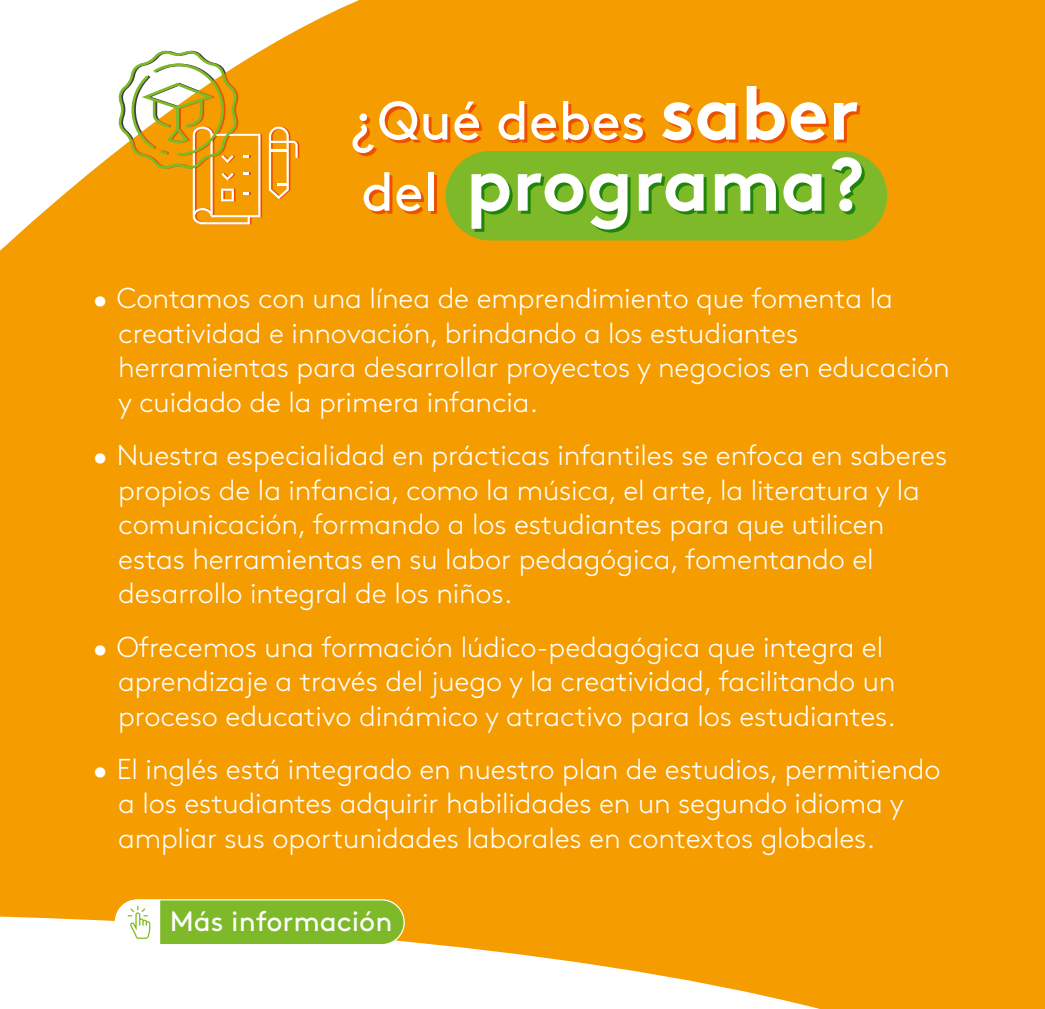
<style>
.page{position:relative;width:1045px;height:1009px;background:#fff}
.page>*{position:absolute;margin:0;border:0;box-sizing:border-box;transform-origin:0 0}
.t1{font:700 75.25px "Brown Std";color:#fff}
.t2{font:54.25px "Brown Std";color:#fff}
.t3{font:300 28.75px/34.5px "Brown Std";letter-spacing:-.005em;color:#fff}
.t4{font:28px "Brown Std";color:#fff}
.s1{font-weight:700;font-size:75.25px}
.s2{font-weight:400;font-size:54.25px}
</style>
<div class="page">
<svg style="left:0;top:900px;width:1045px;height:109px;fill:#f59c00"></svg>
<div style="left:0;top:0;width:1045px;height:900px;background:#f59c00"></div>
<div style="left:446px;top:151px;width:441px;height:89px;background:#7db928;border-radius:45px"></div>
<div style="left:115px;top:900px;width:289px;height:44px;background:#7db928;border-radius:22px"></div>
<div style="left:115px;top:899px;width:290px;height:46px;border:1px solid #fff;border-radius:22px"></div>
<svg style="left:115px;top:900px;width:45px;height:44px;background:#f4f5e1"></svg>
<svg style="left:269px;top:127px;width:30px;height:72px"></svg>
<svg style="left:117px;top:49px;width:145px;height:175px"></svg>
<hr style="left:176px;top:108px;width:3px;height:21px;background:#7db928">
<h2 class="t2" style="left:350px;top:89px;width:510px">¿Qué debes <span class="s1">saber</span></h2>
<h1 class="t1" style="left:361px;top:138px;width:505px"><span class="s2">del</span> programa?</h1>
<p class="t3" style="left:118px;top:282px;width:833px;text-indent:-26px">• Contamos con una línea de emprendimiento que fomenta la creatividad e innovación, brindando a los estudiantes herramientas para desarrollar proyectos y negocios en educación y cuidado de la primera infancia.</p>
<p class="t3" style="left:118px;top:438px;width:830px;text-indent:-26px">• Nuestra especialidad en prácticas infantiles se enfoca en saberes propios de la infancia, como la música, el arte, la literatura y la comunicación, formando a los estudiantes para que utilicen estas herramientas en su labor pedagógica, fomentando el desarrollo integral de los niños.</p>
<p class="t3" style="left:118px;top:630px;width:779px;text-indent:-26px">• Ofrecemos una formación lúdico-pedagógica que integra el aprendizaje a través del juego y la creatividad, facilitando un proceso educativo dinámico y atractivo para los estudiantes.</p>
<p class="t3" style="left:118px;top:752px;width:824px;text-indent:-26px">• El inglés está integrado en nuestro plan de estudios, permitiendo a los estudiantes adquirir habilidades en un segundo idioma y ampliar sus oportunidades laborales en contextos globales.</p>
<p class="t4" style="left:170px;top:905px;width:224px">Más información</p>
</div>
